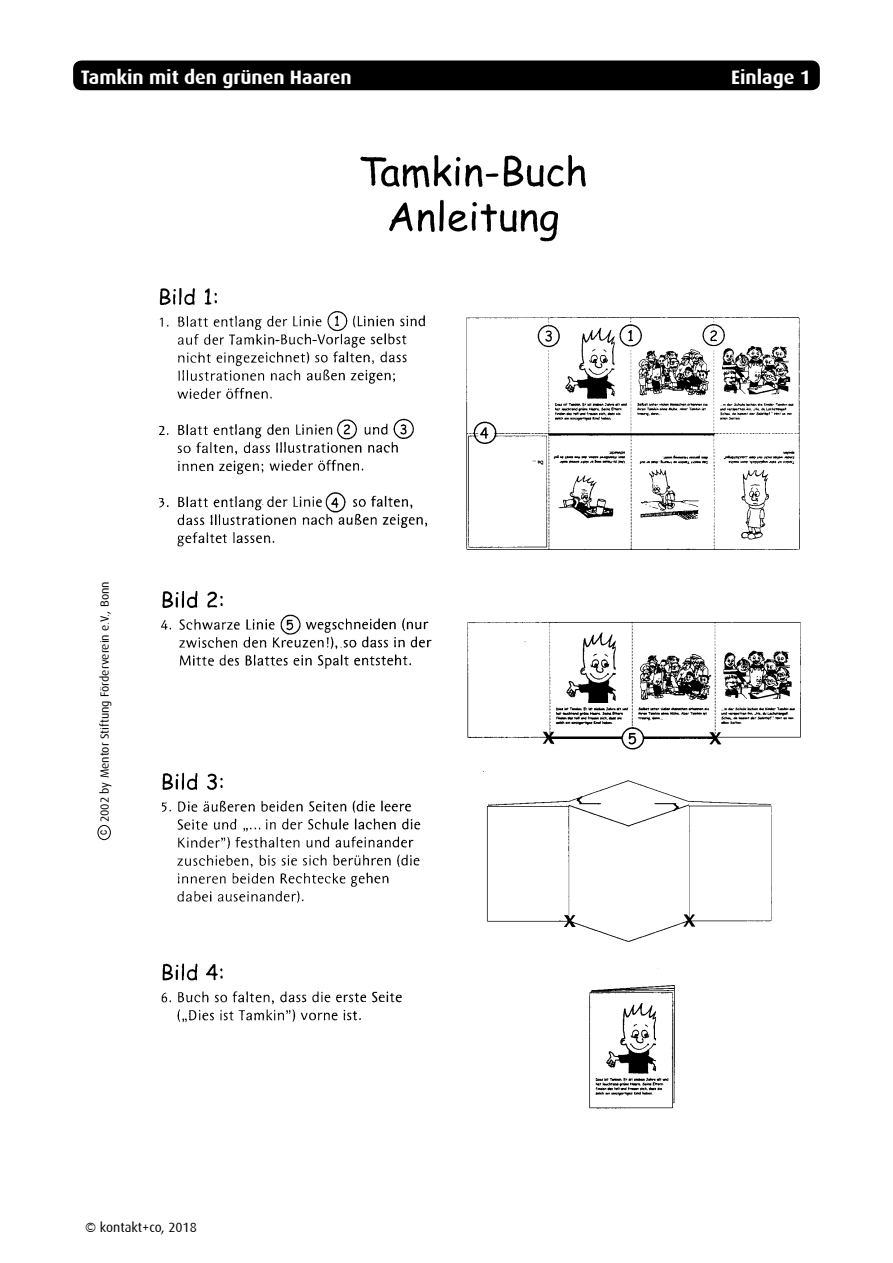
<style>
.page{position:relative;width:893px;height:1263px;background:#fff}
.page>*{position:absolute;margin:0;border:0;box-sizing:border-box;transform-origin:0 0}
.t1{font:700 19.5px "Dax";color:#fff}
.t2{font:13.5px "Dax";color:#000}
.t3{font:12px "Dax";color:#000}
.t4{font:12px "Arial Narrow";color:#000}
</style>
<div class="page">
<div style="left:73px;top:60px;width:747px;height:30px;background:#000;border-radius:9px"></div>
<img style="left:159px;top:155px;width:642px;height:953px">
<div style="left:98px;top:825px;width:13px;height:15px;border:1px solid #000;border-radius:50%"></div>
<h1 class="t1" style="left:81px;top:67px;width:273px">Tamkin mit den grünen Haaren</h1>
<h1 class="t1" style="left:731px;top:67px;width:81px">Einlage 1</h1>
<p class="t3" style="left:98px;top:822px;width:242px;rotate:-90deg">2002 by Mentor Stiftung Förderverein e.V., Bonn</p>
<p class="t4" style="left:94px;top:835px;width:6px;rotate:-90deg">c</p>
<p class="t2" style="left:85px;top:1220px;width:113px">© kontakt+co, 2018</p>
</div>
